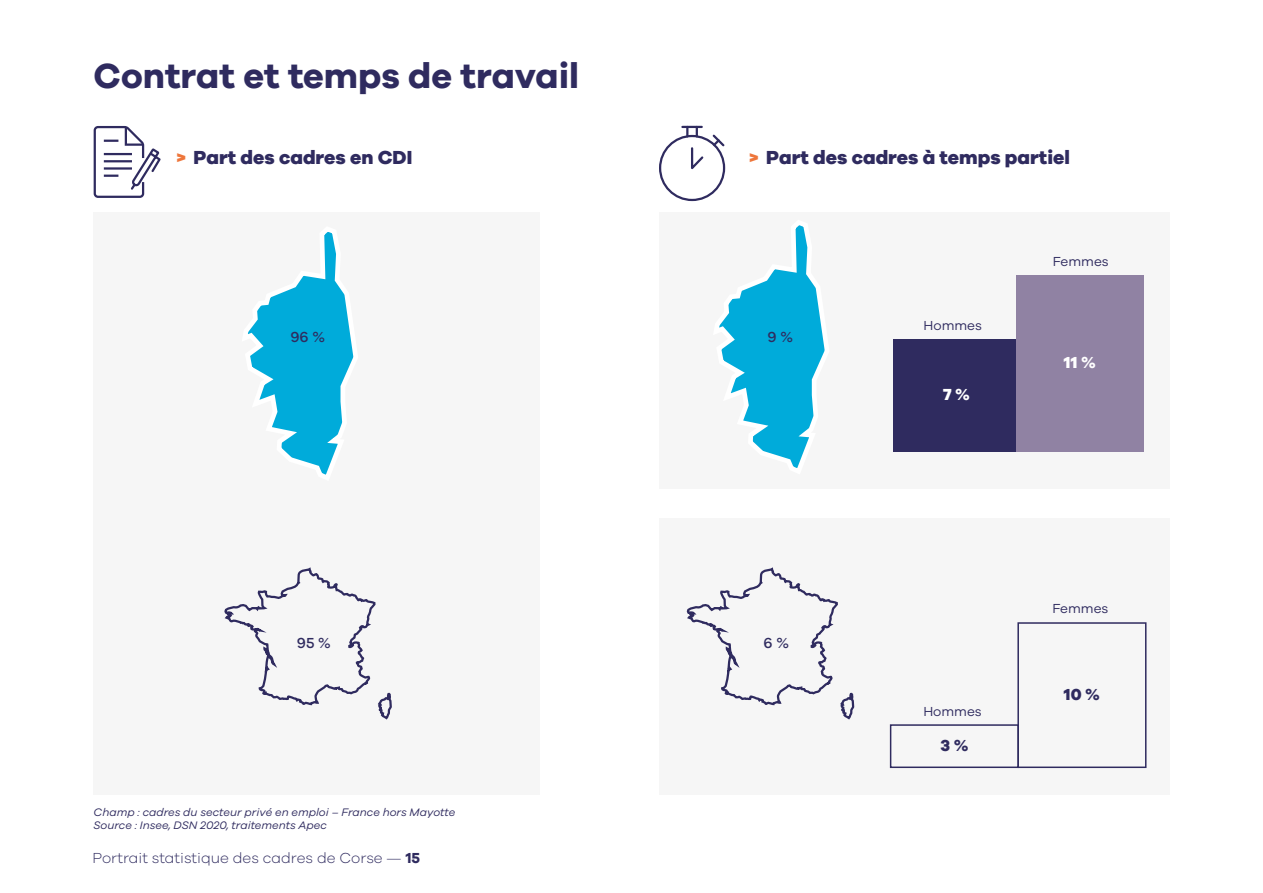
<style>
.page{position:relative;width:1263px;height:893px;background:#fff}
.page>*{position:absolute;margin:0;border:0;box-sizing:border-box;transform-origin:0 0}
.t1{font:700 36px "Galano Grotesque";color:#2f2b5f}
.t2{font:800 19.5px "Galano Grotesque";color:#2f2b5f}
.t3{font:800 16.5px "Galano Grotesque";color:#2f2b5f}
.t4{font:800 16.5px "Galano Grotesque";color:#fff}
.t5{font:300 15px "Galano Grotesque";color:#2f2b5f}
.t6{font:500 15px "Galano Grotesque";color:#2f2b5f}
.t7{font:13.5px "Galano Grotesque";color:#2f2b5f}
.t8{font:italic 11.25px/13.5px "Galano Grotesque";color:#2f2b5f}
.s1{color:#ee763b}
.s2{font-weight:700}
</style>
<div class="page">
<div style="left:94px;top:213px;width:446px;height:582px;background:#f6f6f6"></div>
<div style="left:659px;top:519px;width:510px;height:276px;background:#f6f6f6"></div>
<svg style="left:224px;top:567px;width:168px;height:153px"></svg>
<div style="left:659px;top:213px;width:510px;height:276px;background:#f6f6f6"></div>
<div style="left:890px;top:724px;width:129px;height:44px;border:2px solid #2f2b5f"></div>
<div style="left:1017px;top:622px;width:129px;height:146px;border:2px solid #2f2b5f"></div>
<div style="left:893px;top:339px;width:127px;height:112px;background:#2f2b5f"></div>
<div style="left:1016px;top:275px;width:128px;height:176px;background:#9082a3"></div>
<svg style="left:686px;top:567px;width:169px;height:153px"></svg>
<svg style="left:93px;top:126px;width:68px;height:72px"></svg>
<hr style="left:682px;top:126px;width:20px;height:2px;background:#2f2b5f">
<svg style="left:686px;top:128px;width:2px;height:7px"></svg>
<svg style="left:696px;top:128px;width:2px;height:7px"></svg>
<svg style="left:711px;top:134px;width:14px;height:14px"></svg>
<svg style="left:691px;top:147px;width:13px;height:23px"></svg>
<div style="left:659px;top:135px;width:66px;height:66px;border:2px solid #2f2b5f;border-radius:50%"></div>
<svg style="left:248px;top:232px;width:106px;height:243px"></svg>
<svg style="left:719px;top:225px;width:106px;height:243px"></svg>
<h1 class="t1" style="left:94px;top:54px;width:487px">Contrat et temps de travail</h1>
<h2 class="t2" style="left:176px;top:146px;width:237px"><span class="s1">&gt;</span> Part des cadres en CDI</h2>
<h2 class="t2" style="left:749px;top:146px;width:322px"><span class="s1">&gt;</span> Part des cadres à temps partiel</h2>
<p class="t7" style="left:1053px;top:253px;width:57px">Femmes</p>
<h3 class="t6" style="left:290px;top:328px;width:36px">96 %</h3>
<h3 class="t6" style="left:768px;top:328px;width:27px">9 %</h3>
<h3 class="t6" style="left:297px;top:633px;width:35px">95 %</h3>
<p class="t8" style="left:94px;top:805px;width:363px">Champ : cadres du secteur privé en emploi – France hors Mayotte<br>Source : Insee, DSN 2020, traitements Apec</p>
<h3 class="t5" style="left:92px;top:849px;width:329px">Portrait statistique des cadres de Corse — <span class="s2">15</span></h3>
<h3 class="t6" style="left:763px;top:633px;width:27px">6 %</h3>
<p class="t7" style="left:923px;top:317px;width:60px">Hommes</p>
<h3 class="t4" style="left:943px;top:384px;width:29px">7%</h3>
<h3 class="t4" style="left:1064px;top:352px;width:33px">11 %</h3>
<p class="t7" style="left:923px;top:703px;width:60px">Hommes</p>
<h3 class="t3" style="left:940px;top:735px;width:30px">3%</h3>
<p class="t7" style="left:1052px;top:601px;width:57px">Femmes</p>
<h3 class="t3" style="left:1064px;top:684px;width:38px">10 %</h3>
</div>
